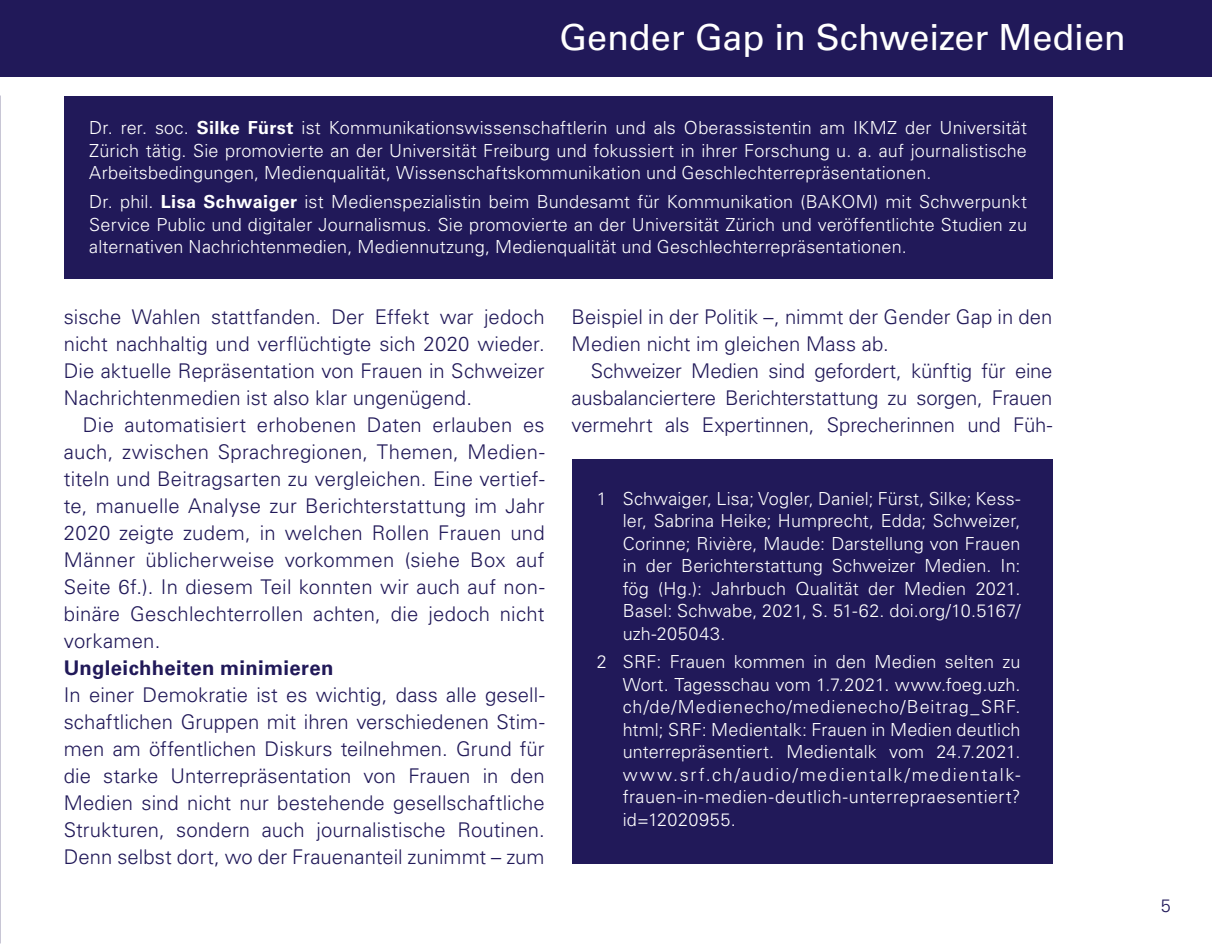
<style>
.page{position:relative;width:1212px;height:944px;background:#fff}
.page>*{position:absolute;margin:0;border:0;box-sizing:border-box;transform-origin:0 0}
.t1{font:36px "Univers LT Std";letter-spacing:-.005em;color:#fff}
.t2{font:300 20.25px/27px "Univers LT Std";letter-spacing:.005em;color:#211959;text-align:justify}
.t3{font:700 20.25px "Univers LT Std";letter-spacing:.015em;color:#211959}
.t4{font:300 18px/22.5px "Univers LT Std";letter-spacing:.01em;color:#fff;text-align:justify}
.t5{font:300 18px "Univers LT Std";color:#211959}
.s1{font-weight:700}
</style>
<div class="page">
<div style="left:0;top:0;width:1212px;height:77px;background:#211959"></div>
<div style="left:64px;top:96px;width:988px;height:183px;background:#211959"></div>
<div style="left:572px;top:460px;width:480px;height:404px;background:#211959"></div>
<h1 class="t1" style="left:559px;top:15px;width:568px">Gender Gap in Schweizer Medien</h1>
<p class="t4" style="left:89px;top:117px;width:939px">Dr. rer. soc. <span class="s1">Silke Fürst</span> ist Kommunikationswissenschaftlerin und als Oberassistentin am IKMZ der Universität Zürich tätig. Sie promovierte an der Universität Freiburg und fokussiert in ihrer Forschung u. a. auf journalistische Arbeitsbedingungen, Medienqualität, Wissenschaftskommunikation und Geschlechterrepräsentationen.</p>
<p class="t4" style="left:89px;top:190px;width:939px">Dr. phil. <span class="s1">Lisa Schwaiger</span> ist Medienspezialistin beim Bundesamt für Kommunikation (BAKOM) mit Schwerpunkt Service Public und digitaler Journalismus. Sie promovierte an der Universität Zürich und veröffentlichte Studien zu alternativen Nachrichtenmedien, Mediennutzung, Medienqualität und Geschlechterrepräsentationen.</p>
<p class="t2" style="left:64px;top:304px;width:482px">sische Wahlen stattfanden. Der Effekt war jedoch nicht nachhaltig und verflüchtigte sich 2020 wieder.<br>Die aktuelle Repräsentation von Frauen in Schweizer Nachrichtenmedien ist also klar ungenügend.</p>
<p class="t2" style="left:64px;top:412px;width:482px;text-indent:19px">Die automatisiert erhobenen Daten erlauben es auch, zwischen Sprachregionen, Themen, Medien&shy;titeln und Beitragsarten zu vergleichen. Eine vertief&shy;te, manuelle Analyse zur Berichterstattung im Jahr 2020 zeigte zudem, in welchen Rollen Frauen und Männer üblicherweise vorkommen (siehe Box auf Seite 6f.). In diesem Teil konnten wir auch auf non&shy;binäre Geschlechterrollen achten, die jedoch nicht vorkamen.</p>
<p class="t3" style="left:64px;top:656px;width:271px">Ungleichheiten minimieren</p>
<p class="t2" style="left:64px;top:681px;width:482px">In einer Demokratie ist es wichtig, dass alle gesell&shy;schaftlichen Gruppen mit ihren verschiedenen Stim&shy;men am öffentlichen Diskurs teilnehmen. Grund für die starke Unterrepräsentation von Frauen in den Medien sind nicht nur bestehende gesellschaftliche Strukturen, sondern auch journalistische Routinen.<br>Denn selbst dort, wo der Frauenanteil zunimmt – zum</p>
<p class="t2" style="left:572px;top:303px;width:482px">Beispiel in der Politik –, nimmt der Gender Gap in den<br>Medien nicht im gleichen Mass ab.</p>
<p class="t2" style="left:572px;top:357px;width:482px;text-indent:19px">Schweizer Medien sind gefordert, künftig für eine ausbalanciertere Berichterstattung zu sorgen, Frauen vermehrt als Expertinnen, Sprecherinnen und Füh-</p>
<p class="t4" style="left:597px;top:487px;width:12px">1</p>
<p class="t4" style="left:597px;top:651px;width:12px">2</p>
<p class="t4" style="left:623px;top:487px;width:399px">Schwaiger, Lisa; Vogler, Daniel; Fürst, Silke; Kess&shy;ler, Sabrina Heike; Humprecht, Edda; Schweizer, Corinne; Rivière, Maude: Darstellung von Frauen in der Berichterstattung Schweizer Medien. In: fög (Hg.): Jahrbuch Qualität der Medien 2021.<br>Basel: Schwabe, 2021, S. 51-62. doi.org/10.5167/ uzh-205043.</p>
<p class="t4" style="left:623px;top:651px;width:399px">SRF: Frauen kommen in den Medien selten zu Wort. Tagesschau vom 1.7.2021. www.foeg.uzh. ch/de/Medienecho/medienecho/Beitrag_SRF. html; SRF: Medientalk: Frauen in Medien deutlich unterrepräsentiert. Medientalk vom 24.7.2021. www.srf.ch/audio/medientalk/medientalk&shy;frauen-in-medien-deutlich-unterrepraesentiert? id=12020955.</p>
<p class="t5" style="left:1161px;top:895px;width:12px">5</p>
</div>
